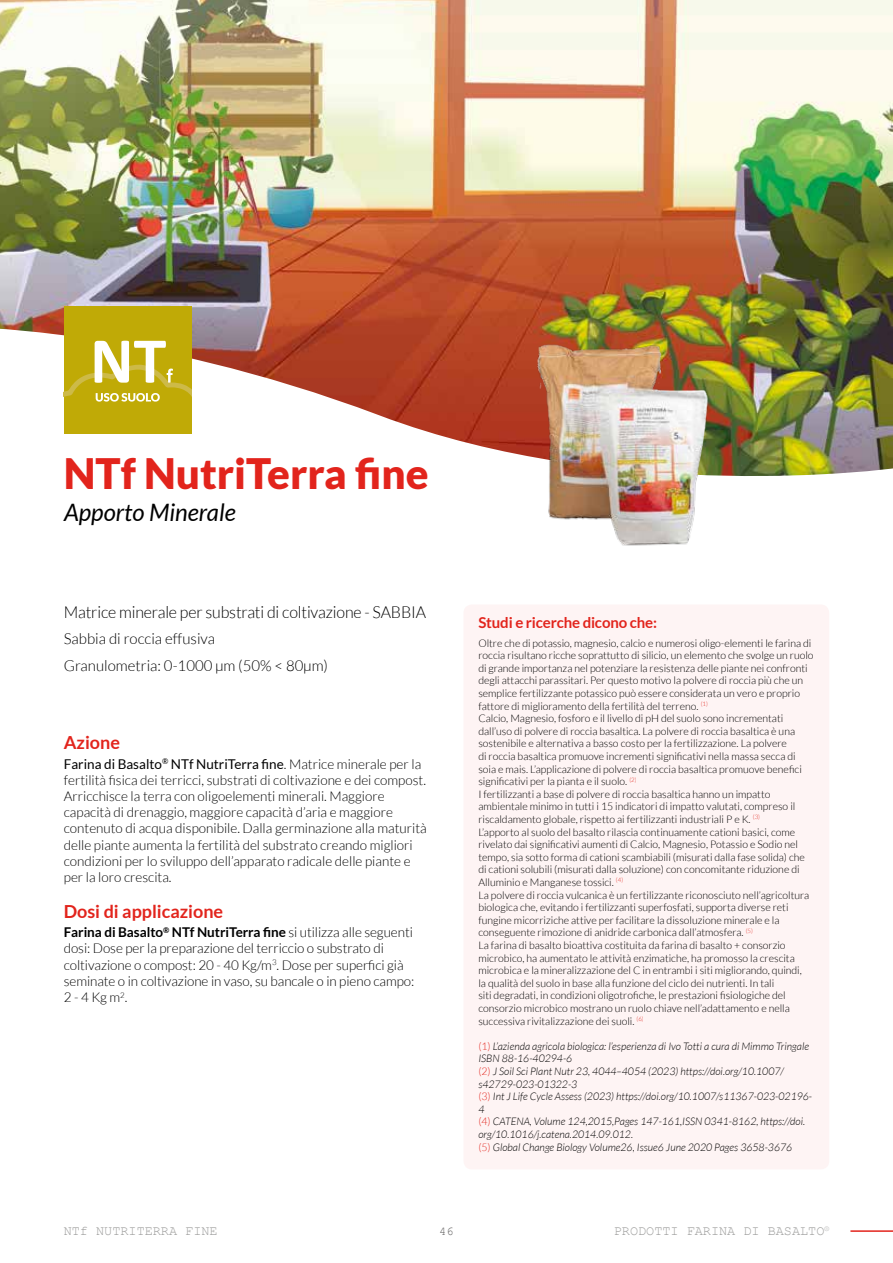
<style>
.page{position:relative;width:893px;height:1263px;background:#fff}
.page>*{position:absolute;margin:0;border:0;box-sizing:border-box;transform-origin:0 0}
.t1{font:900 42px "Lato";color:#e2241c}
.t2{font:italic 24px "Lato";color:#000}
.t3{font:700 18px "Lato";color:#e2241c}
.t4{font:300 16.5px "Lato";letter-spacing:-.01em;color:#000}
.t5{font:300 15px/26.5px "Lato";color:#000}
.t6{font:700 15px "Lato";letter-spacing:-.01em;color:#e2241c}
.t7{font:300 13.5px/16.2px "Lato";color:#000}
.t8{font:13.5px "Courier New";color:#9d9d9c}
.t9{font:12px "Courier New";color:#646363}
.t10{font:300 10.5px/12.6px "Lato";color:#000}
.t11{font:italic 300 10.5px/12.6px "Lato";color:#000}
.s1{font-weight:400}
.s2{font-weight:700}
.s3{font-style:normal;color:#e2241c}
</style>
<div class="page">
<hr style="left:850px;top:1230px;width:43px;height:2px;background:#e2241c">
<img style="left:0;top:0;width:893px;height:325px">
<img style="left:0;top:325px;width:893px;height:151px">
<img style="left:463px;top:341px;width:318px;height:205px">
<svg style="left:64px;top:306px;width:127px;height:127px;background:#c7b323"></svg>
<div style="left:463px;top:604px;width:366px;height:565px;background:#fef4f4;border-radius:9px"></div>
<h1 class="t1" style="left:64px;top:449px;width:366px">NTf NutriTerra fine</h1>
<h2 class="t2" style="left:64px;top:499px;width:173px">Apporto Minerale</h2>
<h3 class="t4" style="left:64px;top:603px;width:364px">Matrice minerale per substrati di coltivazione - SABBIA</h3>
<h3 class="t5" style="left:64px;top:626px;width:266px">Sabbia di roccia effusiva<br>Granulometria: 0-1000 μm (50% &lt; 80μm)</h3>
<h3 class="t3" style="left:64px;top:732px;width:58px">Azione</h3>
<p class="t7" style="left:64px;top:756px;width:364px"><span class="s1">Farina di Basalto</span><sup>®</sup> <span class="s1">NTf NutriTerra fine</span>. Matrice minerale per la fertilità fisica dei terricci, substrati di coltivazione e dei compost.<br>Arricchisce la terra con oligoelementi minerali. Maggiore capacità di drenaggio, maggiore capacità d’aria e maggiore contenuto di acqua disponibile. Dalla germinazione alla maturità delle piante aumenta la fertilità del substrato creando migliori condizioni per lo sviluppo dell’apparato radicale delle piante e per la loro crescita.</p>
<h3 class="t3" style="left:64px;top:901px;width:161px">Dosi di applicazione</h3>
<p class="t7" style="left:64px;top:924px;width:352px"><span class="s2">Farina di Basalto</span><sup>®</sup> <span class="s2">NTf NutriTerra fine</span> si utilizza alle seguenti dosi: Dose per la preparazione del terriccio o substrato di coltivazione o compost: 20 - 40 Kg/m<sup>3</sup>. Dose per superfici già seminate o in coltivazione in vaso, su bancale o in pieno campo:<br>2 - 4 Kg m<sup>2</sup>.</p>
<h3 class="t6" style="left:478px;top:614px;width:180px">Studi e ricerche dicono che:</h3>
<p class="t10" style="left:478px;top:636px;width:337px">Oltre che di potassio, magnesio, calcio e numerosi oligo-elementi le farina di roccia risultano ricche soprattutto di silicio, un elemento che svolge un ruolo di grande importanza nel potenziare la resistenza delle piante nei confronti degli attacchi parassitari. Per questo motivo la polvere di roccia più che un semplice fertilizzante potassico può essere considerata un vero e proprio fattore di miglioramento della fertilità del terreno. <sup>(1)<br></sup>Calcio, Magnesio, fosforo e il livello di pH del suolo sono incrementati dall’uso di polvere di roccia basaltica. La polvere di roccia basaltica è una sostenibile e alternativa a basso costo per la fertilizzazione. La polvere<br>di roccia basaltica promuove incrementi significativi nella massa secca di soia e mais. L’applicazione di polvere di roccia basaltica promuove benefici significativi per la pianta e il suolo. <sup>(2)<br></sup>I fertilizzanti a base di polvere di roccia basaltica hanno un impatto ambientale minimo in tutti i 15 indicatori di impatto valutati, compreso il riscaldamento globale, rispetto ai fertilizzanti industriali P e K. <sup>(3)<br></sup>L’apporto al suolo del basalto rilascia continuamente cationi basici, come rivelato dai significativi aumenti di Calcio, Magnesio, Potassio e Sodio nel tempo, sia sotto forma di cationi scambiabili (misurati dalla fase solida) che di cationi solubili (misurati dalla soluzione) con concomitante riduzione di Alluminio e Manganese tossici. <sup>(4)<br></sup>La polvere di roccia vulcanica è un fertilizzante riconosciuto nell’agricoltura biologica che, evitando i fertilizzanti superfosfati, supporta diverse reti fungine micorriziche attive per facilitare la dissoluzione minerale e la conseguente rimozione di anidride carbonica dall’atmosfera. <sup>(5)<br></sup>La farina di basalto bioattiva costituita da farina di basalto + consorzio microbico, ha aumentato le attività enzimatiche, ha promosso la crescita microbica e la mineralizzazione del C in entrambi i siti migliorando, quindi,<br>la qualità del suolo in base alla funzione del ciclo dei nutrienti. In tali<br>siti degradati, in condizioni oligotrofiche, le prestazioni fisiologiche del consorzio microbico mostrano un ruolo chiave nell’adattamento e nella successiva rivitalizzazione dei suoli. <sup>(6)</sup></p>
<p class="t11" style="left:478px;top:1040px;width:335px"><span class="s3">(1)</span> L’azienda agricola biologica: l’esperienza di Ivo Totti a cura di Mimmo Tringale ISBN 88-16-40294-6<br><span class="s3">(2)</span> J Soil Sci Plant Nutr 23, 4044–4054 (2023) https://doi.org/10.1007/ s42729-023-01322-3<br><span class="s3">(3)</span> Int J Life Cycle Assess (2023) https://doi.org/10.1007/s11367-023-02196- 4<br><span class="s3">(4)</span> CATENA, Volume 124,2015,Pages 147-161,ISSN 0341-8162, https://doi. org/10.1016/j.catena.2014.09.012.<br><span class="s3">(5)</span> Global Change Biology Volume26, Issue6 June 2020 Pages 3658-3676</p>
<p class="t8" style="left:64px;top:1223px;width:155px">NTf NUTRITERRA FINE</p>
<p class="t9" style="left:439px;top:1223px;width:16px">46</p>
<p class="t8" style="left:614px;top:1223px;width:217px">PRODOTTI FARINA DI BASALTO<sup>®</sup></p>
</div>
